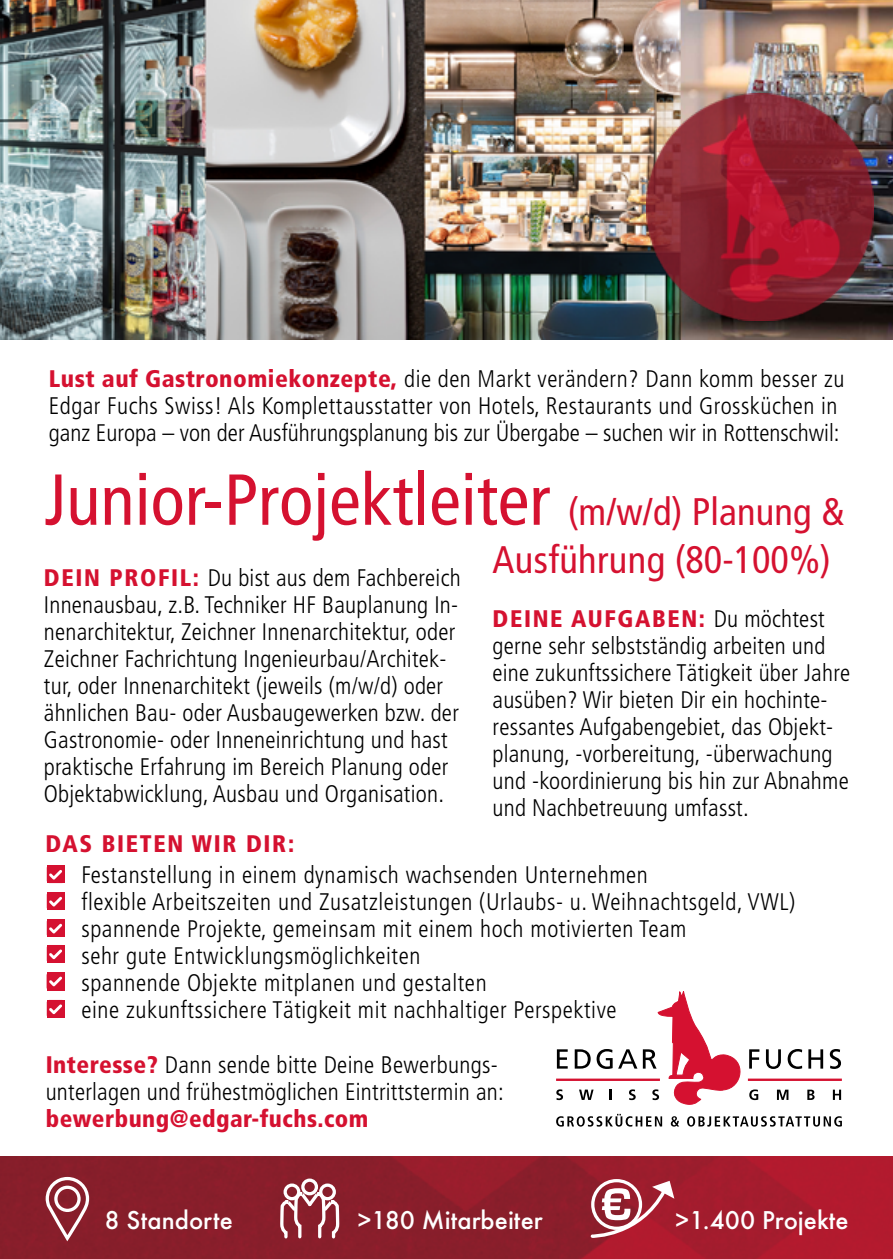
<style>
.page{position:relative;width:893px;height:1259px;background:#fff}
.page>*{position:absolute;margin:0;border:0;box-sizing:border-box;transform-origin:0 0}
.t1{font:condensed 72px "Frutiger";letter-spacing:.005em;color:#d51130}
.t2{font:condensed 38.4px "Frutiger";letter-spacing:.01em;color:#d51130}
.t3{font:500 26.7px "Futura T";color:#fff}
.t4{font:300 condensed 24px/27px "Frutiger";letter-spacing:.01em;color:#000}
.t5{font:900 condensed 24px "Frutiger";letter-spacing:.02em;color:#d51130}
.t6{font:900 condensed 24px "Frutiger";letter-spacing:.07em;color:#d51130}
.s1{font-weight:900;color:#d51130}
.s2{font-size:38.4px}
</style>
<div class="page">
<img style="left:0;top:1157px;width:893px;height:102px">
<div style="left:301px;top:1178px;width:17px;height:17px;border:3px solid #fff;border-radius:50%"></div>
<div style="left:284px;top:1183px;width:16px;height:17px;border:3px solid #fff;border-radius:50%"></div>
<div style="left:319px;top:1183px;width:17px;height:17px;border:3px solid #fff;border-radius:50%"></div>
<svg style="left:279px;top:1190px;width:62px;height:50px"></svg>
<svg style="left:589px;top:1180px;width:85px;height:59px"></svg>
<svg style="left:44px;top:1175px;width:47px;height:66px;background:#9e4953"></svg>
<div style="left:54px;top:1185px;width:27px;height:27px;border:3px solid #fff;border-radius:50%"></div>
<img style="left:0;top:0;width:893px;height:339px">
<img style="left:646px;top:93px;width:227px;height:227px">
<div style="left:47px;top:865px;width:17px;height:18px;background:#d51130"></div>
<svg style="left:49px;top:870px;width:13px;height:9px"></svg>
<div style="left:47px;top:919px;width:17px;height:18px;background:#d51130"></div>
<svg style="left:49px;top:924px;width:13px;height:9px"></svg>
<div style="left:47px;top:945px;width:17px;height:17px;background:#d51130"></div>
<svg style="left:49px;top:949px;width:13px;height:10px"></svg>
<div style="left:47px;top:972px;width:17px;height:18px;background:#d51130"></div>
<div style="left:47px;top:892px;width:17px;height:18px;background:#d51130"></div>
<svg style="left:49px;top:897px;width:13px;height:9px"></svg>
<svg style="left:49px;top:976px;width:13px;height:11px"></svg>
<div style="left:47px;top:1000px;width:17px;height:17px;background:#d51130"></div>
<svg style="left:49px;top:1004px;width:13px;height:10px"></svg>
<svg style="left:556px;top:1114px;width:286px;height:12px"></svg>
<hr style="left:748px;top:1078px;width:94px;height:3px;background:#d51130">
<svg style="left:556px;top:991px;width:285px;height:114px"></svg>
<p class="t4" style="left:49px;top:365px;width:797px"><span class="s1">Lust auf Gastronomiekonzepte,</span> die den Markt verändern? Dann komm besser zu<br>Edgar Fuchs Swiss! Als Komplettausstatter von Hotels, Restaurants und Grossküchen in ganz Europa – von der Ausführungsplanung bis zur Übergabe – suchen wir in Rottenschwil:</p>
<h1 class="t1" style="left:44px;top:458px;width:802px">Junior-Projektleiter <span class="s2">(m/w/d) Planung &amp;</span></h1>
<h2 class="t2" style="left:492px;top:537px;width:340px">Ausführung (80-100%)</h2>
<p class="t4" style="left:44px;top:564px;width:418px"><span class="s1">DEIN PROFIL:</span> Du bist aus dem Fachbereich Innenausbau, z.B. Techniker HF Bauplanung In&shy;nenarchitektur, Zeichner Innenarchitektur, oder Zeichner Fachrichtung Ingenieurbau/Architek&shy;tur, oder Innenarchitekt (jeweils (m/w/d) oder ähnlichen Bau- oder Ausbaugewerken bzw. der Gastronomie- oder Inneneinrichtung und hast praktische Erfahrung im Bereich Planung oder Objektabwicklung, Ausbau und Organisation.</p>
<p class="t4" style="left:492px;top:606px;width:359px"><span class="s1">DEINE AUFGABEN:</span> Du möchtest gerne sehr selbstständig arbeiten und eine zukunftssichere Tätigkeit über Jahre ausüben? Wir bieten Dir ein hochinte&shy;ressantes Aufgabengebiet, das Objekt&shy;planung, -vorbereitung, -überwachung und -koordinierung bis hin zur Abnahme und Nachbetreuung umfasst.</p>
<p class="t6" style="left:45px;top:829px;width:250px">DAS BIETEN WIR DIR:</p>
<p class="t4" style="left:81px;top:861px;width:715px">Festanstellung in einem dynamisch wachsenden Unternehmen<br>flexible Arbeitszeiten und Zusatzleistungen (Urlaubs- u. Weihnachtsgeld, VWL) spannende Projekte, gemeinsam mit einem hoch motivierten Team<br>sehr gute Entwicklungsmöglichkeiten<br>spannende Objekte mitplanen und gestalten<br>eine zukunftssichere Tätigkeit mit nachhaltiger Perspektive</p>
<p class="t4" style="left:46px;top:1051px;width:460px"><span class="s1">Interesse?</span> Dann sende bitte Deine Bewerbungs&shy;unterlagen und frühestmöglichen Eintrittstermin an:</p>
<p class="t5" style="left:46px;top:1104px;width:324px">bewerbung@edgar-fuchs.com</p>
<p class="t3" style="left:104px;top:1204px;width:130px">8 Standorte</p>
<p class="t3" style="left:358px;top:1204px;width:186px">&gt;180 Mitarbeiter</p>
<p class="t3" style="left:676px;top:1204px;width:175px">&gt;1.400 Projekte</p>
</div>
